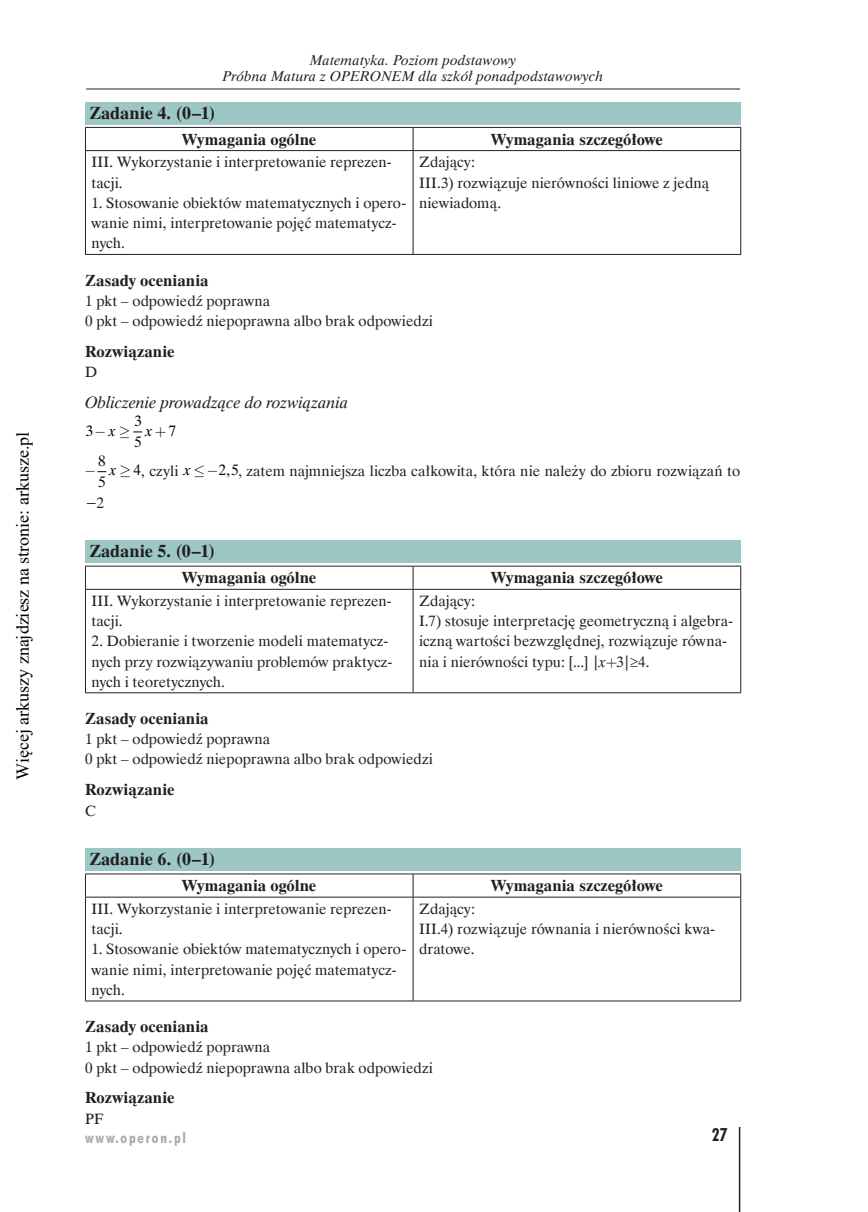
<style>
.page{position:relative;width:868px;height:1212px;background:#fff}
.page>*{position:absolute;margin:0;border:0;box-sizing:border-box;transform-origin:0 0}
.t1{font:18px "Times New Roman";color:#000}
.t2{font:700 18px "Dutch 801 EU";color:#231f20}
.t3{font:18px "Futura Bd Cn EU";color:#231f20}
.t4{font:700 16.5px "Dutch 801 EU";color:#231f20}
.t5{font:italic 16.5px "Dutch 801 EU";letter-spacing:.005em;color:#231f20}
.t6{font:15px/20.2px "Dutch 801 EU";color:#231f20}
.t7{font:15px "Futura Bd Cn EU";letter-spacing:.12em;color:#a8a9ad}
.t8{font:15px/21.1px "Dutch 801 EU";color:#000}
.t9{font:italic 15px "Dutch 801 EU";color:#000}
.t10{font:italic 14.25px/16.5px "Dutch 801 EU";letter-spacing:.02em;color:#231f20;text-align:center}
.s1{font-style:normal}
.s2{font-style:italic;color:#000}
.s3{color:#000}
.s4{font-style:italic}
</style>
<div class="page">
<hr style="left:86px;top:89px;width:654px;height:1px;background:#231f20">
<hr style="left:738px;top:1127px;width:2px;height:85px;background:#231f20">
<div style="left:85px;top:102px;width:655px;height:22px;background:#9cc7c5"></div>
<div style="left:85px;top:541px;width:655px;height:22px;background:#9cc7c5"></div>
<div style="left:85px;top:848px;width:655px;height:23px;background:#9cc7c5"></div>
<hr style="left:85px;top:127px;width:328px;height:1px;background:#231f20">
<svg style="left:85px;top:128px;width:1px;height:22px"></svg>
<hr style="left:413px;top:127px;width:328px;height:1px;background:#231f20">
<svg style="left:740px;top:128px;width:1px;height:22px"></svg>
<hr style="left:85px;top:150px;width:328px;height:1px;background:#231f20">
<hr style="left:85px;top:151px;width:1px;height:103px;background:#231f20">
<hr style="left:413px;top:150px;width:328px;height:1px;background:#231f20">
<hr style="left:740px;top:151px;width:1px;height:103px;background:#231f20">
<hr style="left:85px;top:254px;width:328px;height:1px;background:#231f20">
<hr style="left:413px;top:254px;width:328px;height:1px;background:#231f20">
<svg style="left:412px;top:128px;width:1px;height:22px"></svg>
<hr style="left:412px;top:151px;width:1px;height:103px;background:#231f20">
<hr style="left:85px;top:566px;width:328px;height:1px;background:#231f20">
<svg style="left:85px;top:566px;width:1px;height:23px"></svg>
<hr style="left:413px;top:566px;width:328px;height:1px;background:#231f20">
<svg style="left:740px;top:566px;width:1px;height:23px"></svg>
<hr style="left:85px;top:589px;width:328px;height:1px;background:#231f20">
<hr style="left:85px;top:590px;width:1px;height:102px;background:#231f20">
<hr style="left:413px;top:589px;width:328px;height:1px;background:#231f20">
<hr style="left:740px;top:590px;width:1px;height:102px;background:#231f20">
<hr style="left:85px;top:692px;width:328px;height:1px;background:#231f20">
<hr style="left:413px;top:692px;width:328px;height:1px;background:#231f20">
<svg style="left:412px;top:566px;width:1px;height:23px"></svg>
<hr style="left:412px;top:590px;width:1px;height:102px;background:#231f20">
<hr style="left:85px;top:873px;width:328px;height:1px;background:#231f20">
<svg style="left:85px;top:874px;width:1px;height:23px"></svg>
<hr style="left:413px;top:873px;width:328px;height:1px;background:#231f20">
<svg style="left:740px;top:874px;width:1px;height:23px"></svg>
<hr style="left:85px;top:897px;width:328px;height:1px;background:#231f20">
<hr style="left:85px;top:897px;width:1px;height:103px;background:#231f20">
<hr style="left:413px;top:897px;width:328px;height:1px;background:#231f20">
<hr style="left:740px;top:897px;width:1px;height:103px;background:#231f20">
<hr style="left:85px;top:1000px;width:328px;height:1px;background:#231f20">
<hr style="left:413px;top:1000px;width:328px;height:1px;background:#231f20">
<svg style="left:412px;top:874px;width:1px;height:23px"></svg>
<hr style="left:412px;top:897px;width:1px;height:103px;background:#231f20">
<p class="t1" style="left:10px;top:780px;width:350px;rotate:-90deg">Więcej arkuszy znajdziesz na stronie: arkusze.pl</p>
<p class="t10" style="left:223px;top:52px;width:382px">Matematyka. Poziom podstawowy<br>Próbna Matura z OPERONEM dla szkół ponadpodstawowych</p>
<p class="t2" style="left:89px;top:101px;width:128px">Zadanie 4. (0–1)</p>
<p class="t4" style="left:182px;top:129px;width:135px">Wymagania ogólne</p>
<p class="t4" style="left:491px;top:129px;width:173px">Wymagania szczegółowe</p>
<p class="t6" style="left:91px;top:152px;width:302px">III. Wykorzystanie i interpretowanie reprezen&shy;tacji.</p>
<p class="t6" style="left:91px;top:193px;width:316px">1. Stosowanie obiektów matematycznych i opero&shy;wanie nimi, interpretowanie pojęć matematycz&shy;nych.</p>
<p class="t6" style="left:419px;top:152px;width:291px">Zdający:<br>III.3) rozwiązuje nierówności liniowe z jedną niewiadomą.</p>
<p class="t4" style="left:85px;top:270px;width:125px">Zasady oceniania</p>
<p class="t6" style="left:85px;top:291px;width:349px">1 pkt – odpowiedź poprawna<br>0 pkt – odpowiedź niepoprawna albo brak odpowiedzi</p>
<p class="t4" style="left:85px;top:341px;width:91px">Rozwiązanie</p>
<p class="t6" style="left:85px;top:362px;width:14px">D</p>
<p class="t5" style="left:85px;top:392px;width:265px">Obliczenie prowadzące do rozwiązania</p>
<p class="t8" style="left:86px;top:420px;width:46px">3− ≥</p>
<p class="t8" style="left:134px;top:411px;width:9px">3<br>5</p>
<p class="t9" style="left:110px;top:421px;width:8px">x</p>
<p class="t9" style="left:146px;top:421px;width:31px">x <span class="s1">7</span></p>
<p class="t8" style="left:98px;top:451px;width:9px">8<br>5</p>
<p class="t6" style="left:110px;top:461px;width:631px"><span class="s2">x</span> <span class="s3">4</span>, czyli <span class="s2">x</span> <span class="s3">≤−2 5,</span> , zatem najmniejsza liczba całkowita, która nie należy do zbioru rozwiązań to</p>
<p class="t6" style="left:85px;top:493px;width:20px">−2</p>
<p class="t2" style="left:89px;top:540px;width:128px">Zadanie 5. (0–1)</p>
<p class="t4" style="left:182px;top:568px;width:135px">Wymagania ogólne</p>
<p class="t4" style="left:491px;top:568px;width:173px">Wymagania szczegółowe</p>
<p class="t6" style="left:91px;top:591px;width:302px">III. Wykorzystanie i interpretowanie reprezen&shy;tacji.</p>
<p class="t6" style="left:91px;top:631px;width:302px">2. Dobieranie i tworzenie modeli matematycz&shy;nych przy rozwiązywaniu problemów praktycz&shy;nych i teoretycznych.</p>
<p class="t6" style="left:419px;top:591px;width:315px">Zdający:<br>I.7) stosuje interpretację geometryczną i algebra&shy;iczną wartości bezwzględnej, rozwiązuje równa&shy;nia i nierówności typu: [...] |<span class="s4">x</span> 3|≥4.</p>
<p class="t4" style="left:85px;top:708px;width:125px">Zasady oceniania</p>
<p class="t6" style="left:85px;top:729px;width:349px">1 pkt – odpowiedź poprawna<br>0 pkt – odpowiedź niepoprawna albo brak odpowiedzi</p>
<p class="t4" style="left:85px;top:780px;width:91px">Rozwiązanie</p>
<p class="t6" style="left:85px;top:800px;width:12px">C</p>
<p class="t2" style="left:89px;top:848px;width:128px">Zadanie 6. (0–1)</p>
<p class="t4" style="left:182px;top:875px;width:135px">Wymagania ogólne</p>
<p class="t4" style="left:491px;top:875px;width:173px">Wymagania szczegółowe</p>
<p class="t6" style="left:91px;top:899px;width:302px">III. Wykorzystanie i interpretowanie reprezen&shy;tacji.</p>
<p class="t6" style="left:91px;top:939px;width:316px">1. Stosowanie obiektów matematycznych i opero&shy;wanie nimi, interpretowanie pojęć matematycz&shy;nych.</p>
<p class="t6" style="left:419px;top:899px;width:297px">Zdający:<br>III.4) rozwiązuje równania i nierówności kwa&shy;dratowe.</p>
<p class="t4" style="left:85px;top:1016px;width:125px">Zasady oceniania</p>
<p class="t6" style="left:85px;top:1037px;width:349px">1 pkt – odpowiedź poprawna<br>0 pkt – odpowiedź niepoprawna albo brak odpowiedzi</p>
<p class="t4" style="left:85px;top:1088px;width:91px">Rozwiązanie</p>
<p class="t6" style="left:85px;top:1109px;width:20px">PF</p>
<p class="t7" style="left:85px;top:1128px;width:103px">www.operon.pl</p>
<p class="t3" style="left:711px;top:1123px;width:17px">27</p>
</div>
